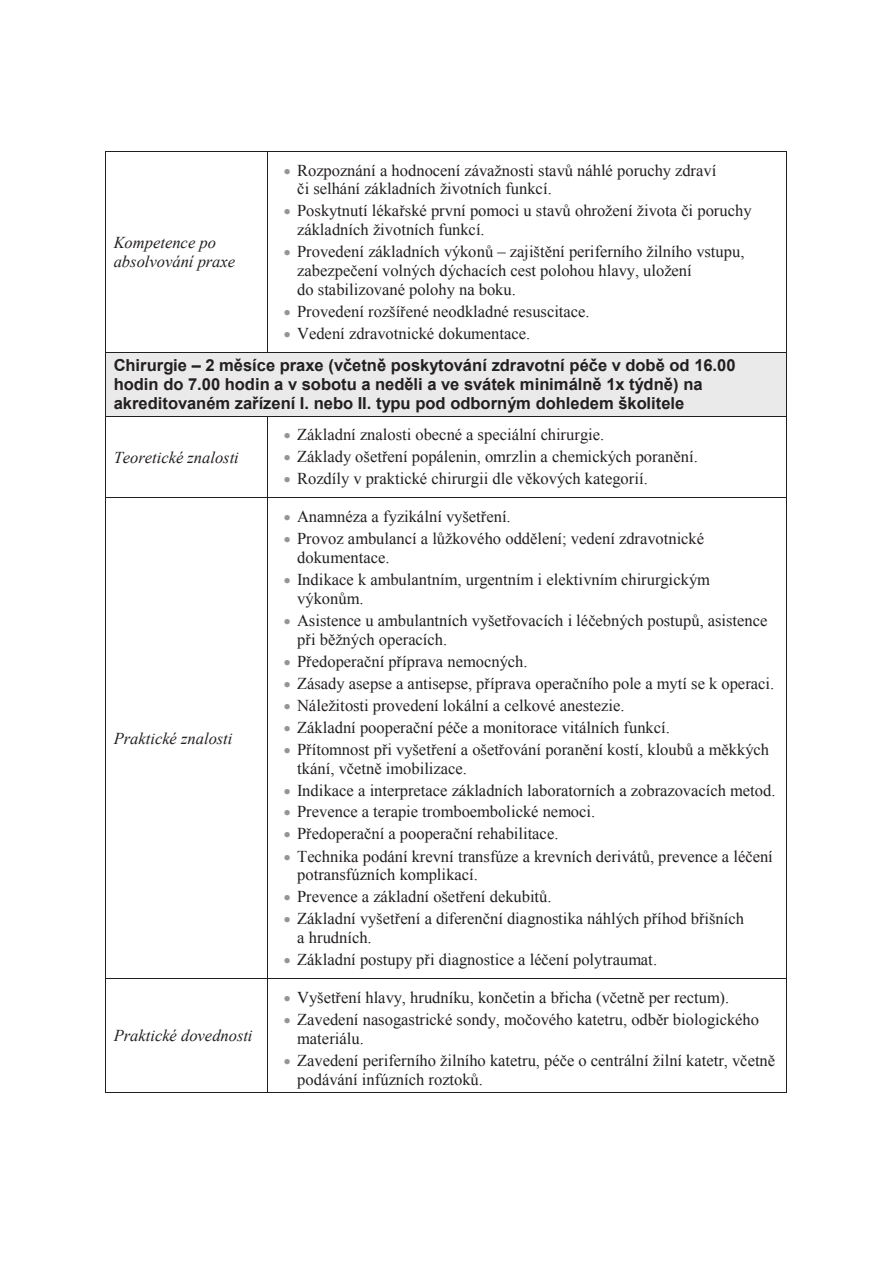
<style>
.page{position:relative;width:893px;height:1263px;background:#fff}
.page>*{position:absolute;margin:0;border:0;box-sizing:border-box;transform-origin:0 0}
.t1{font:16.5px/18.8px "Times New Roman";color:#231f20}
.t2{font:700 16.5px/18.9px "Arial";color:#231f20}
.t3{font:italic 16.5px/19px "Times New Roman";color:#231f20}
.s1{color:#939598}
</style>
<div class="page">
<hr style="left:106px;top:151px;width:161px;height:1px;background:#231f20">
<hr style="left:268px;top:151px;width:518px;height:1px;background:#231f20">
<hr style="left:105px;top:152px;width:1px;height:200px;background:#231f20">
<hr style="left:267px;top:152px;width:1px;height:200px;background:#231f20">
<hr style="left:786px;top:152px;width:1px;height:200px;background:#231f20">
<div style="left:106px;top:353px;width:680px;height:63px;background:#eaeaea"></div>
<hr style="left:106px;top:352px;width:161px;height:1px;background:#231f20">
<hr style="left:268px;top:352px;width:518px;height:1px;background:#231f20">
<hr style="left:105px;top:353px;width:1px;height:63px;background:#231f20">
<hr style="left:786px;top:353px;width:1px;height:63px;background:#231f20">
<hr style="left:106px;top:416px;width:161px;height:1px;background:#231f20">
<hr style="left:268px;top:416px;width:518px;height:1px;background:#231f20">
<hr style="left:105px;top:417px;width:1px;height:81px;background:#231f20">
<hr style="left:267px;top:417px;width:1px;height:81px;background:#231f20">
<hr style="left:786px;top:417px;width:1px;height:81px;background:#231f20">
<hr style="left:106px;top:498px;width:161px;height:1px;background:#231f20">
<hr style="left:268px;top:498px;width:518px;height:1px;background:#231f20">
<hr style="left:105px;top:498px;width:1px;height:480px;background:#231f20">
<hr style="left:267px;top:498px;width:1px;height:480px;background:#231f20">
<hr style="left:786px;top:498px;width:1px;height:480px;background:#231f20">
<hr style="left:106px;top:978px;width:161px;height:1px;background:#231f20">
<hr style="left:268px;top:978px;width:518px;height:1px;background:#231f20">
<hr style="left:105px;top:979px;width:1px;height:113px;background:#231f20">
<hr style="left:106px;top:1092px;width:161px;height:1px;background:#231f20">
<hr style="left:267px;top:979px;width:1px;height:113px;background:#231f20">
<hr style="left:268px;top:1092px;width:518px;height:1px;background:#231f20">
<hr style="left:786px;top:979px;width:1px;height:113px;background:#231f20">
<p class="t1" style="left:297px;top:160px;width:420px;text-indent:-14px"><span class="s1">•</span> Rozpoznání a hodnocení závažnosti stavů náhlé poruchy zdraví či selhání základních životních funkcí.</p>
<p class="t1" style="left:297px;top:201px;width:456px;text-indent:-14px"><span class="s1">•</span> Poskytnutí lékařské první pomoci u stavů ohrožení života či poruchy základních životních funkcí.</p>
<p class="t1" style="left:297px;top:242px;width:449px;text-indent:-14px"><span class="s1">•</span> Provedení základních výkonů – zajištění periferního žilního vstupu, zabezpečení volných dýchacích cest polohou hlavy, uložení<br>do stabilizované polohy na boku.</p>
<p class="t1" style="left:284px;top:302px;width:307px"><span class="s1">•</span> Provedení rozšířené neodkladné resuscitace.</p>
<p class="t1" style="left:284px;top:324px;width:248px"><span class="s1">•</span> Vedení zdravotnické dokumentace.</p>
<p class="t2" style="left:114px;top:356px;width:623px">Chirurgie – 2 měsíce praxe (včetně poskytování zdravotní péče v době od 16.00 hodin do 7.00 hodin a v sobotu a neděli a ve svátek minimálně 1x týdně) na akreditovaném zařízení I. nebo II. typu pod odborným dohledem školitele</p>
<p class="t3" style="left:114px;top:447px;width:127px">Teoretické znalosti</p>
<p class="t3" style="left:114px;top:232px;width:123px">Kompetence po absolvování praxe</p>
<p class="t1" style="left:284px;top:425px;width:322px"><span class="s1">•</span> Základní znalosti obecné a speciální chirurgie.</p>
<p class="t1" style="left:284px;top:447px;width:415px"><span class="s1">•</span> Základy ošetření popálenin, omrzlin a chemických poranění.</p>
<p class="t1" style="left:284px;top:469px;width:366px"><span class="s1">•</span> Rozdíly v praktické chirurgii dle věkových kategorií.</p>
<p class="t3" style="left:114px;top:728px;width:120px">Praktické znalosti</p>
<p class="t3" style="left:114px;top:1025px;width:140px">Praktické dovednosti</p>
<p class="t1" style="left:284px;top:507px;width:228px"><span class="s1">•</span> Anamnéza a fyzikální vyšetření.</p>
<p class="t1" style="left:297px;top:529px;width:408px;text-indent:-14px"><span class="s1">•</span> Provoz ambulancí a lůžkového oddělení; vedení zdravotnické dokumentace.</p>
<p class="t1" style="left:297px;top:570px;width:414px;text-indent:-14px"><span class="s1">•</span> Indikace k ambulantním, urgentním i elektivním chirurgickým výkonům.</p>
<p class="t1" style="left:297px;top:610px;width:472px;text-indent:-14px"><span class="s1">•</span> Asistence u ambulantních vyšetřovacích i léčebných postupů, asistence při běžných operacích.</p>
<p class="t1" style="left:284px;top:651px;width:245px"><span class="s1">•</span> Předoperační příprava nemocných.</p>
<p class="t1" style="left:284px;top:673px;width:492px"><span class="s1">•</span> Zásady asepse a antisepse, příprava operačního pole a mytí se k operaci.</p>
<p class="t1" style="left:284px;top:695px;width:342px"><span class="s1">•</span> Náležitosti provedení lokální a celkové anestezie.</p>
<p class="t1" style="left:284px;top:717px;width:388px"><span class="s1">•</span> Základní pooperační péče a monitorace vitálních funkcí.</p>
<p class="t1" style="left:297px;top:739px;width:473px;text-indent:-14px"><span class="s1">•</span> Přítomnost při vyšetření a ošetřování poranění kostí, kloubů a měkkých tkání, včetně imobilizace.</p>
<p class="t1" style="left:284px;top:780px;width:493px"><span class="s1">•</span> Indikace a interpretace základních laboratorních a zobrazovacích metod.</p>
<p class="t1" style="left:284px;top:802px;width:313px"><span class="s1">•</span> Prevence a terapie tromboembolické nemoci.</p>
<p class="t1" style="left:284px;top:824px;width:276px"><span class="s1">•</span> Předoperační a pooperační rehabilitace.</p>
<p class="t1" style="left:297px;top:846px;width:477px;text-indent:-14px"><span class="s1">•</span> Technika podání krevní transfúze a krevních derivátů, prevence a léčení potransfúzních komplikací.</p>
<p class="t1" style="left:284px;top:887px;width:269px"><span class="s1">•</span> Prevence a základní ošetření dekubitů.</p>
<p class="t1" style="left:297px;top:909px;width:448px;text-indent:-14px"><span class="s1">•</span> Základní vyšetření a diferenční diagnostika náhlých příhod břišních a hrudních.</p>
<p class="t1" style="left:284px;top:950px;width:375px"><span class="s1">•</span> Základní postupy při diagnostice a léčení polytraumat.</p>
<p class="t1" style="left:284px;top:987px;width:447px"><span class="s1">•</span> Vyšetření hlavy, hrudníku, končetin a břicha (včetně per rectum).</p>
<p class="t1" style="left:297px;top:1009px;width:463px;text-indent:-14px"><span class="s1">•</span> Zavedení nasogastrické sondy, močového katetru, odběr biologického materiálu.</p>
<p class="t1" style="left:297px;top:1050px;width:479px;text-indent:-14px"><span class="s1">•</span> Zavedení periferního žilního katetru, péče o centrální žilní katetr, včetně podávání infúzních roztoků.</p>
</div>
